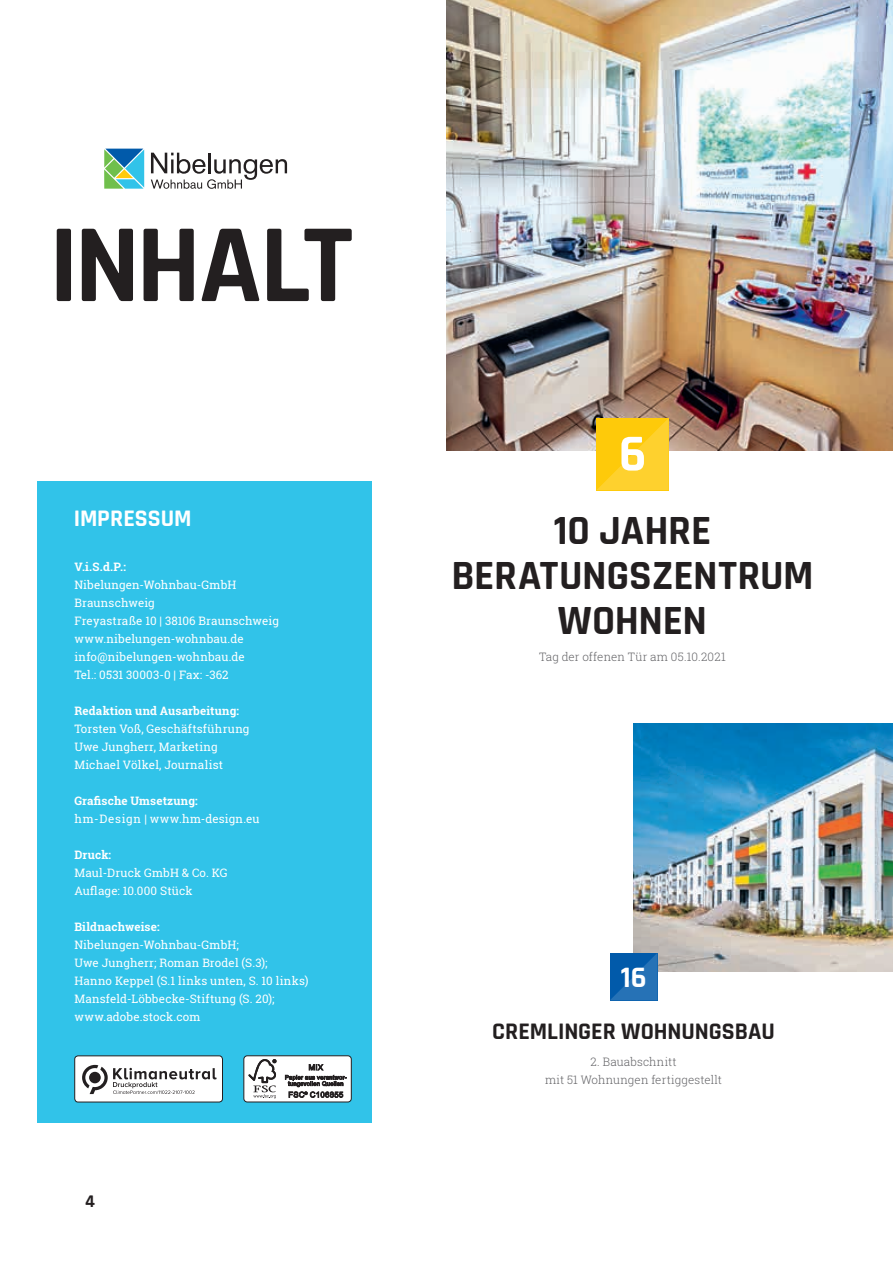
<style>
.page{position:relative;width:893px;height:1263px;background:#fff}
.page>*{position:absolute;margin:0;border:0;box-sizing:border-box;transform-origin:0 0}
.Überschrift{font:700 112.5px "Rajdhani";letter-spacing:-.035em;color:#231f20}
.t1{font:700 52.5px "Rajdhani";color:#fff}
.Zwischenüberschrift{font:700 42px "Rajdhani";letter-spacing:-.005em;color:#231f20}
.t2{font:700 30px "Rajdhani";color:#fff}
.Zwischenüberschrift-2{font:700 24px "Rajdhani";letter-spacing:-.005em;color:#231f20}
.Zwischenüberschrift-3{font:700 24px "Rajdhani";color:#fff}
.t3{font:700 18px "Rajdhani";color:#231f20}
.xxx{font:11.7px/18px "Roboto Slab";letter-spacing:.01em;color:#fff}
.Zwischenüberschrift-4{font:300 11.7px "Roboto Slab";letter-spacing:.01em;color:#636366}
.xxx-2{font:700 11.7px "Roboto Slab";letter-spacing:.01em;color:#fff}
.xxx-3{font:11.7px "Roboto Slab";letter-spacing:.03em;color:#fff}
.s1{font-weight:700}
</style>
<div class="page">
<div style="left:37px;top:481px;width:335px;height:642px;background:#31c3e9"></div>
<img style="left:634px;top:723px;width:259px;height:248px">
<div style="left:75px;top:1056px;width:147px;height:46px;background:#fff;border-radius:3px"></div>
<svg style="left:82px;top:1065px;width:135px;height:29px"></svg>
<div style="left:74px;top:1055px;width:149px;height:47px;border:1px solid #231f20;border-radius:3px"></div>
<div style="left:244px;top:1056px;width:107px;height:46px;background:#fff;border-radius:3px"></div>
<div style="left:243px;top:1055px;width:109px;height:47px;border:1px solid #231f20;border-radius:3px"></div>
<svg style="left:248px;top:1059px;width:28px;height:39px"></svg>
<svg style="left:285px;top:1064px;width:62px;height:34px"></svg>
<img style="left:446px;top:0;width:447px;height:451px">
<svg style="left:596px;top:418px;width:73px;height:72px;background:#fecd1b"></svg>
<svg style="left:610px;top:953px;width:47px;height:47px;background:#1365af"></svg>
<svg style="left:151px;top:153px;width:136px;height:36px"></svg>
<svg style="left:104px;top:149px;width:40px;height:40px;background:#5cb3a8"></svg>
<p class="Überschrift" style="left:49px;top:196px;width:306px">INHALT</p>
<p class="Zwischenüberschrift-3" style="left:74px;top:504px;width:119px">IMPRESSUM</p>
<p class="xxx" style="left:74px;top:558px;width:163px"><span class="s1">V.i.S.d.P.:<br></span>Nibelungen-Wohnbau- GmbH<br>Braunschweig</p>
<p class="xxx" style="left:74px;top:612px;width:206px">Freyastraße 10 | 38106 Braunschweig</p>
<p class="xxx" style="left:74px;top:630px;width:171px">www.nibelungen-wohnbau.de</p>
<p class="xxx" style="left:74px;top:648px;width:172px">info@nibelungen-wohnbau.de</p>
<p class="xxx" style="left:74px;top:666px;width:156px">Tel.: 0531 30003-0 | Fax: -362</p>
<p class="xxx-2" style="left:74px;top:703px;width:166px">Redaktion und Ausarbeitung:</p>
<p class="xxx" style="left:74px;top:720px;width:177px">Torsten Voß, Geschäftsführung</p>
<p class="xxx" style="left:74px;top:738px;width:150px">Uwe Jungherr, Marketing<br>Michael Völkel, Journalist</p>
<p class="xxx-2" style="left:74px;top:793px;width:125px">Grafische Umsetzung:</p>
<p class="xxx-3" style="left:74px;top:811px;width:187px">hm- Design | www.hm-design.eu</p>
<p class="xxx-2" style="left:74px;top:847px;width:38px">Druck:</p>
<p class="xxx" style="left:74px;top:864px;width:155px">Maul-Druck GmbH &amp; Co. KG</p>
<p class="xxx" style="left:74px;top:882px;width:120px">Auflage: 10.000 Stück</p>
<p class="xxx-2" style="left:74px;top:919px;width:87px">Bildnachweise:</p>
<p class="xxx" style="left:74px;top:936px;width:166px">Nibelungen-Wohnbau- GmbH;</p>
<p class="xxx" style="left:74px;top:954px;width:195px">Uwe Jungherr; Roman Brodel (S.3);</p>
<p class="xxx" style="left:74px;top:972px;width:235px">Hanno Keppel (S.1 links unten, S. 10 links)</p>
<p class="xxx" style="left:74px;top:990px;width:202px">Mansfeld-Löbbecke-Stiftung (S. 20); www.adobe.stock.com</p>
<h3 class="t3" style="left:85px;top:1191px;width:11px">4</h3>
<p class="t1" style="left:619px;top:422px;width:29px">6</p>
<p class="Zwischenüberschrift" style="left:554px;top:505px;width:159px">10 JAHRE</p>
<p class="Zwischenüberschrift" style="left:451px;top:550px;width:364px">BERATUNGSZENTRUM</p>
<p class="Zwischenüberschrift" style="left:558px;top:595px;width:151px">WOHNEN</p>
<p class="Zwischenüberschrift-4" style="left:539px;top:649px;width:188px">Tag der offenen Tür am 05.10.2021</p>
<p class="t2" style="left:621px;top:959px;width:27px">16</p>
<p class="Zwischenüberschrift-2" style="left:492px;top:1017px;width:284px">CREMLINGER WOHNUNGSBAU</p>
<p class="Zwischenüberschrift-4" style="left:590px;top:1054px;width:88px">2. Bauabschnitt</p>
<p class="Zwischenüberschrift-4" style="left:545px;top:1072px;width:179px">mit 51 Wohnungen fertiggestellt</p>
</div>
